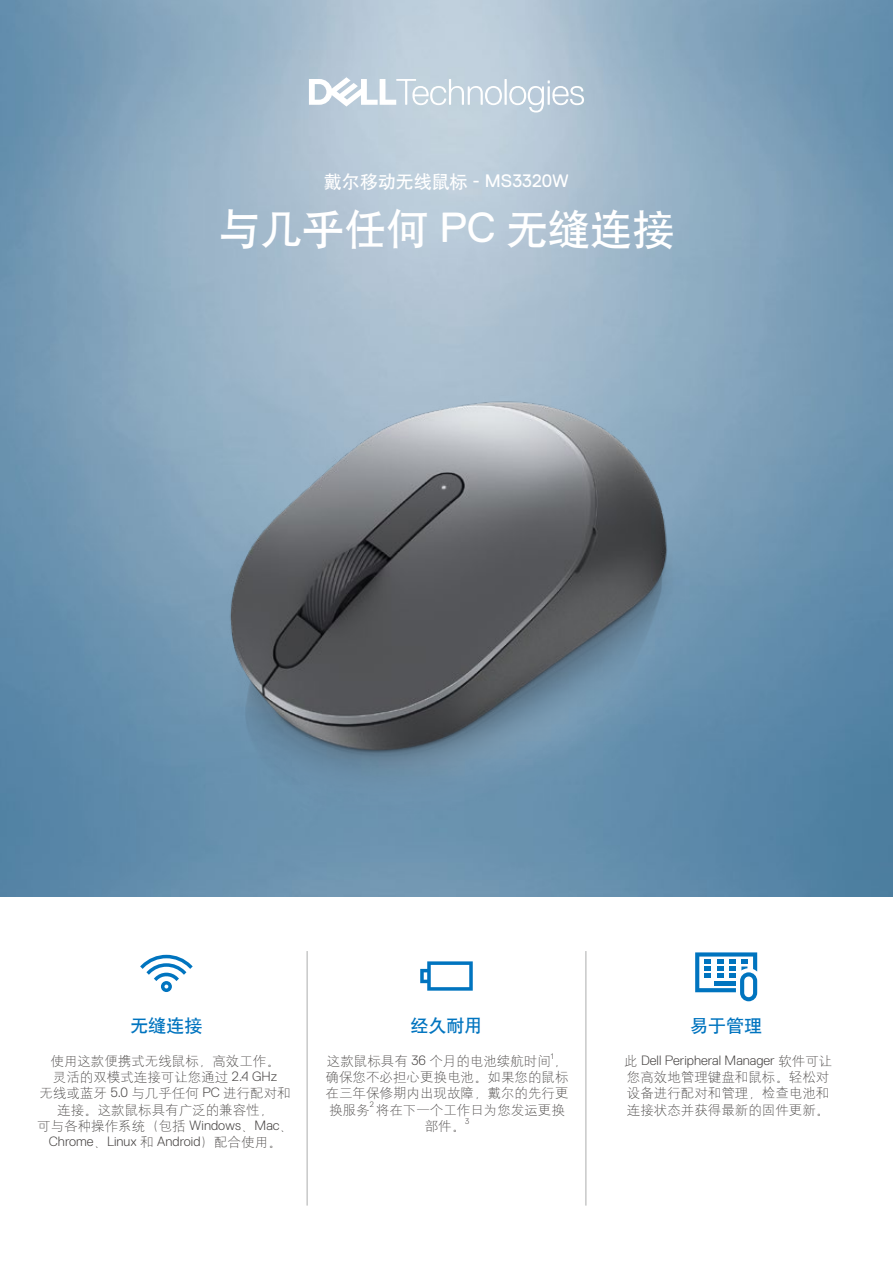
<style>
.page{position:relative;width:893px;height:1263px;background:#fff}
.page>*{position:absolute;margin:0;border:0;box-sizing:border-box;transform-origin:0 0}
.t1{font:42px "H Yb 1 gj";color:#fff}
.t2{font:18px "H Yb 1 gj";color:#fff}
.t3{font:18px "H Yb 1 gj";color:#0074bf}
.t4{font:13.5px/16.2px "H Yg 1 gj";color:#4c4948;text-align:justify}
.t5{font:300 13.5px "Dell Replica";color:#4c4948}
.t6{font:300 7.8px "Dell Replica";color:#4c4948}
.s1{font-family:"Dell Replica"}
.s2{font-family:"Dell Replica";font-weight:300}
.s3{font-family:"H Yg 1 gj";font-weight:400}
</style>
<div class="page">
<img style="left:0;top:0;width:893px;height:897px">
<hr style="left:307px;top:951px;width:1px;height:254px;background:#b5b6b6">
<hr style="left:585px;top:951px;width:1px;height:254px;background:#b5b6b6">
<svg style="left:140px;top:955px;width:53px;height:37px"></svg>
<img style="left:168px;top:249px;width:557px;height:608px">
<svg style="left:695px;top:952px;width:62px;height:49px"></svg>
<svg style="left:420px;top:961px;width:53px;height:30px"></svg>
<svg style="left:309px;top:77px;width:275px;height:36px"></svg>
<h2 class="t2" style="left:324px;top:172px;width:247px">戴尔移动无线鼠标 <span class="s1">- MS3320W</span></h2>
<h1 class="t1" style="left:219px;top:208px;width:457px">与几乎任何 <span class="s1">PC</span> 无缝连接</h1>
<h2 class="t3" style="left:130px;top:1016px;width:73px">无缝连接</h2>
<h2 class="t3" style="left:410px;top:1016px;width:73px">经久耐用</h2>
<h2 class="t3" style="left:690px;top:1016px;width:73px">易于管理</h2>
<p class="t4" style="left:37px;top:1053px;width:257px;text-align:center">使用这款便携式无线鼠标，高效工作。<br>灵活的双模式连接可让您通过 <span class="s2">2.4 GHz<br></span>无线或蓝牙 <span class="s2">5.0</span> 与几乎任何 <span class="s2">PC</span> 进行配对和连接。这款鼠标具有广泛的兼容性，<br>可与各种操作系统（包括 <span class="s2">Windows</span>、<span class="s2">Mac</span>、</p>
<p class="t5" style="left:49px;top:1134px;width:234px">Chrome<span class="s3">、</span>Linux <span class="s3">和</span> Android<span class="s3">）配合使用。</span></p>
<p class="t6" style="left:551px;top:1052px;width:4px">1</p>
<p class="t4" style="left:325px;top:1069px;width:244px">确保您不必担心更换电池。如果您的鼠标在三年保修期内出现故障，戴尔的先行更换服务</p>
<p class="t4" style="left:327px;top:1053px;width:242px">这款鼠标具有 <span class="s2">36</span> 个月的电池续航时间，</p>
<p class="t6" style="left:370px;top:1100px;width:6px">2</p>
<p class="t4" style="left:425px;top:1101px;width:142px;text-indent:-49px">将在下一个工作日为您发运更换部件。</p>
<p class="t6" style="left:465px;top:1116px;width:6px">3</p>
<p class="t5" style="left:624px;top:1053px;width:210px"><span class="s3">此</span> Dell Peripheral Manager <span class="s3">软件可让</span></p>
<p class="t4" style="left:627px;top:1069px;width:204px">您高效地管理键盘和鼠标。轻松对设备进行配对和管理，检查电池和连接状态并获得最新的固件更新。</p>
</div>
